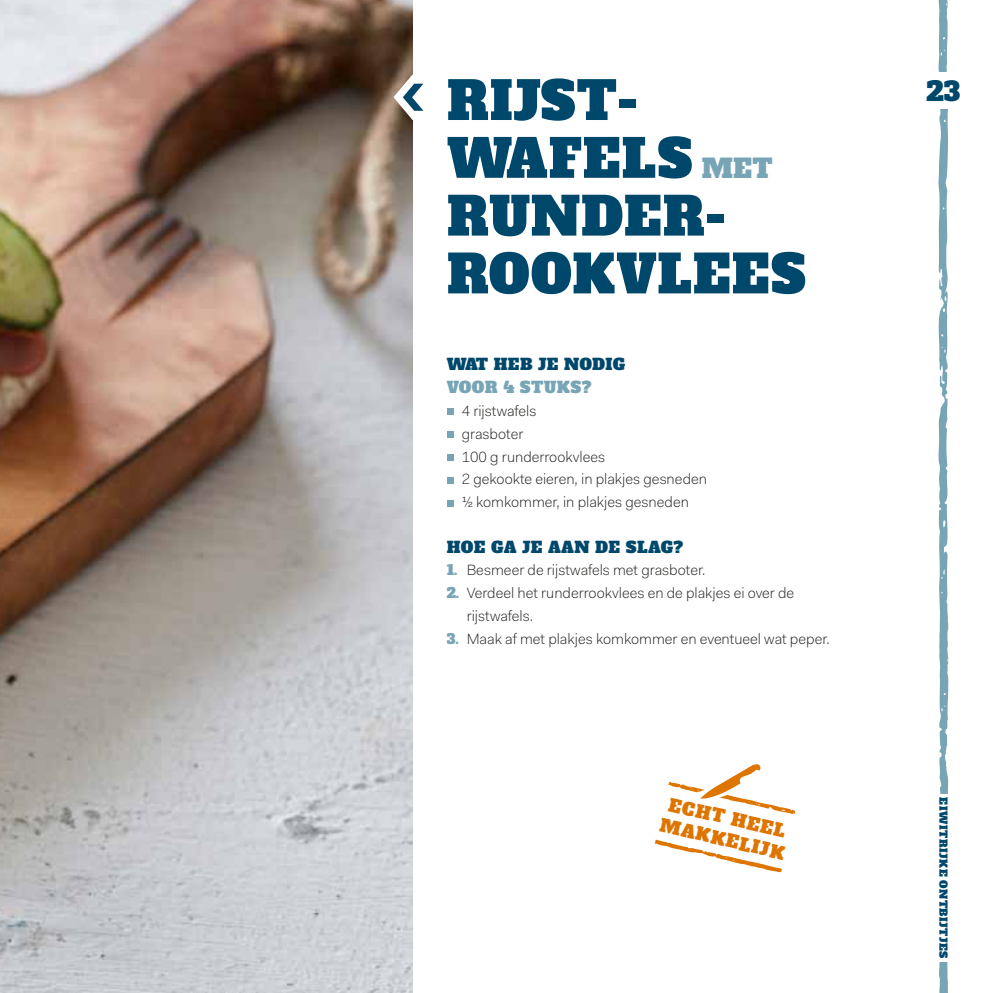
<style>
.page{position:relative;width:993px;height:993px;background:#fff}
.page>*{position:absolute;margin:0;border:0;box-sizing:border-box;transform-origin:0 0}
.t1{font:52.5px/57.8px "Alfa Slab One";letter-spacing:.02em;color:#00486b}
.t2{font:26.43px "Alfa Slab One";color:#00486b}
.t3{font:17.68px/22.1px "Alfa Slab One";color:#dd7500}
.t4{font:15.75px "Alfa Slab One";letter-spacing:.02em;color:#00486b}
.t5{font:15.75px "Alfa Slab One";letter-spacing:.03em;color:#77a5b5}
.t6{font:300 14.88px/22.8px "Fakt Pro";color:#1d1d1b}
.t7{font:10.5px "Alfa Slab One";letter-spacing:.06em;color:#00486b}
.s1{font-size:26.25px;color:#77a5b5}
.s2{font-family:"Alfa Slab One";font-weight:400;font-size:14px;color:#77a5b5}
</style>
<div class="page">
<img style="left:0;top:0;width:412px;height:992px">
<svg style="left:393px;top:74px;width:31px;height:46px"></svg>
<div style="left:446px;top:408px;width:7px;height:7px;background:#77a5b5"></div>
<div style="left:446px;top:431px;width:7px;height:7px;background:#77a5b5"></div>
<div style="left:446px;top:454px;width:7px;height:6px;background:#77a5b5"></div>
<div style="left:446px;top:477px;width:7px;height:6px;background:#77a5b5"></div>
<div style="left:446px;top:499px;width:7px;height:7px;background:#77a5b5"></div>
<svg style="left:938px;top:110px;width:11px;height:683px"></svg>
<svg style="left:938px;top:0;width:10px;height:72px"></svg>
<svg style="left:939px;top:962px;width:9px;height:30px"></svg>
<svg style="left:654px;top:839px;width:128px;height:34px"></svg>
<svg style="left:668px;top:764px;width:128px;height:50px"></svg>
<h1 class="t1" style="left:446px;top:73px;width:360px">RIJST-<br>WAFELS <span class="s1">MET<br></span>RUNDER-<br>ROOKVLEES</h1>
<p class="t4" style="left:446px;top:354px;width:180px">WAT HEB JE NODIG</p>
<p class="t5" style="left:446px;top:377px;width:146px">VOOR 4 STUKS?</p>
<p class="t6" style="left:461px;top:399px;width:247px">4 rijstwafels<br>grasboter<br>100 g runderrookvlees<br>2 gekookte eieren, in plakjes gesneden ½ komkommer, in plakjes gesneden</p>
<p class="t4" style="left:446px;top:536px;width:238px">HOE GA JE AAN DE SLAG?</p>
<p class="t6" style="left:446px;top:558px;width:260px"><span class="s2">1.</span> Besmeer de rijstwafels met grasboter.</p>
<p class="t6" style="left:466px;top:581px;width:329px;text-indent:-20px"><span class="s2">2.</span> Verdeel het runderrookvlees en de plakjes ei over de rijstwafels.</p>
<p class="t6" style="left:446px;top:627px;width:384px"><span class="s2">3.</span> Maak af met plakjes komkommer en eventueel wat peper.</p>
<p class="t3" style="left:667px;top:792px;width:129px;rotate:13deg">ECHT HEEL<br>MAKKELIJK</p>
<h2 class="t2" style="left:926px;top:74px;width:35px">23</h2>
<p class="t7" style="left:950px;top:797px;width:162px;rotate:90deg">EIWITRIJKE ONTBIJTJES</p>
</div>
